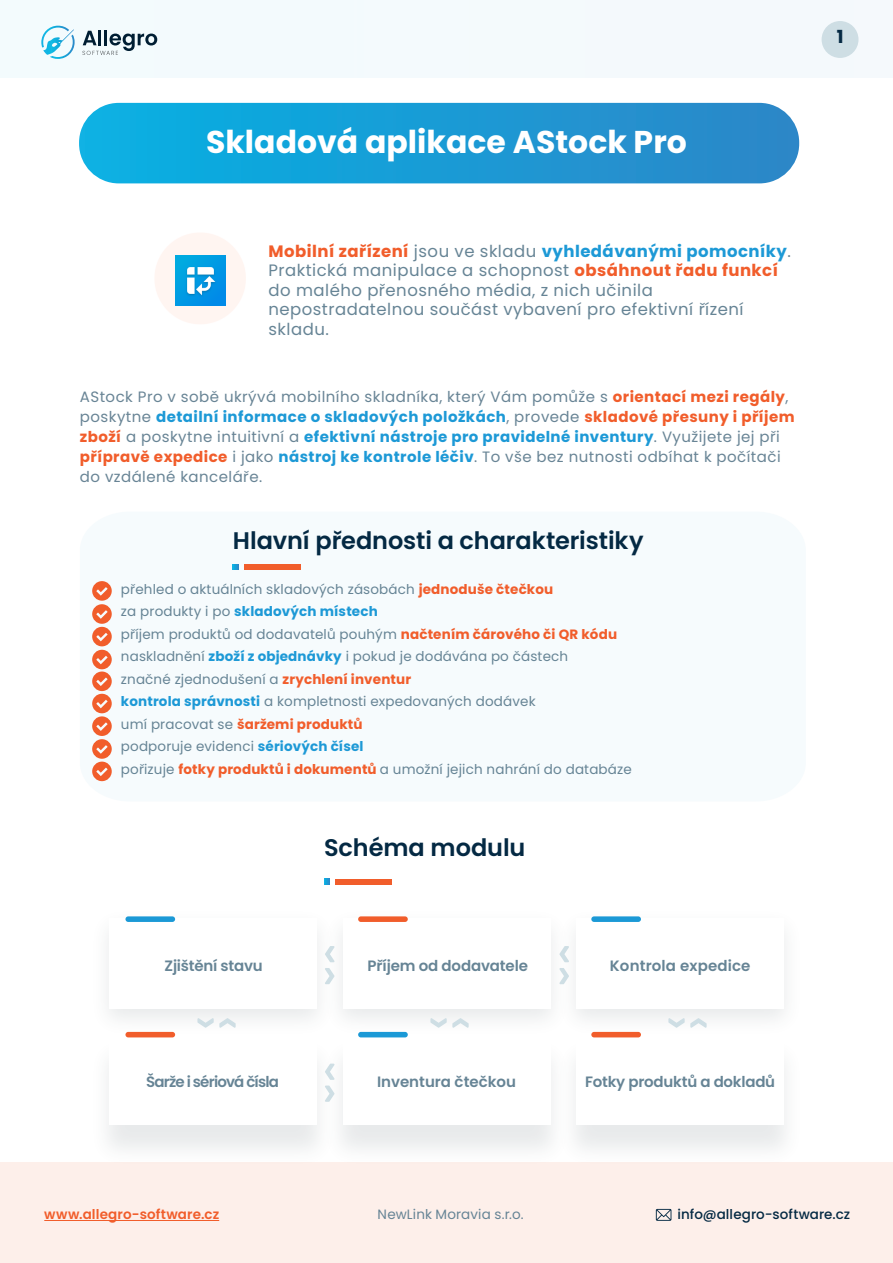
<style>
.page{position:relative;width:893px;height:1263px;background:#fff}
.page>*{position:absolute;margin:0;border:0;box-sizing:border-box;transform-origin:0 0}
.t1{font:700 31.5px "Poppins";color:#fff}
.t2{font:600 24px "Poppins";letter-spacing:-.005em;color:#042943}
.t3{font:700 18px "Poppins";color:#042943}
.t4{font:16.5px/19.5px "Poppins";letter-spacing:.03em;color:#668495}
.t5{font:15px/20.1px "Poppins";letter-spacing:.03em;color:#688495}
.t6{font:600 15px "Poppins";letter-spacing:-.01em;color:#668495}
.t7{font:600 15px "Poppins";letter-spacing:-.055em;color:#668495}
.t8{font:600 15px "Poppins";letter-spacing:.01em;color:#668495}
.t9{font:13.5px/22.5px "Poppins";letter-spacing:.01em;color:#668495}
.t10{font:500 13.5px "Poppins";letter-spacing:.005em;color:#042943}
.t11{font:600 13.5px "Poppins";letter-spacing:.01em;color:#f15d2b}
.s1{font-weight:700;color:#f15d2b}
.s2{font-weight:700;color:#1d99d6}
</style>
<div class="page">
<div style="left:0;top:0;width:892px;height:78px;background:#f4fafd"></div>
<hr style="left:98px;top:30px;width:3px;height:15px;background:#001e33">
<hr style="left:104px;top:30px;width:3px;height:15px;background:#001e33">
<svg style="left:82px;top:31px;width:75px;height:24px"></svg>
<svg style="left:41px;top:26px;width:34px;height:33px"></svg>
<div style="left:822px;top:21px;width:36px;height:37px;background:#cedee4;border-radius:50%"></div>
<div style="left:0;top:1162px;width:892px;height:100px;background:#fdefea"></div>
<hr style="left:44px;top:1220px;width:175px;height:1px;background:#f15d2b">
<svg style="left:656px;top:1209px;width:15px;height:12px"></svg>
<div style="left:79px;top:103px;width:720px;height:80px;background:linear-gradient(to right,#08b1e3,#2c86c7);border-radius:40px"></div>
<svg style="left:233px;top:564px;width:5px;height:6px"></svg>
<div style="left:244px;top:564px;width:56px;height:6px;background:#f15d2b"></div>
<svg style="left:324px;top:879px;width:5px;height:5px"></svg>
<div style="left:335px;top:879px;width:57px;height:5px;background:#f15d2b"></div>
<div style="left:125px;top:916px;width:50px;height:6px;background:#1b99d6;border-radius:3px"></div>
<div style="left:358px;top:916px;width:50px;height:6px;background:#f15d2b;border-radius:3px"></div>
<div style="left:591px;top:916px;width:50px;height:6px;background:#1b99d6;border-radius:3px"></div>
<div style="left:125px;top:1032px;width:50px;height:5px;background:#f15d2b;border-radius:3px"></div>
<div style="left:358px;top:1032px;width:50px;height:5px;background:#1b99d6;border-radius:3px"></div>
<div style="left:591px;top:1032px;width:50px;height:5px;background:#f15d2b;border-radius:3px"></div>
<svg style="left:325px;top:946px;width:9px;height:16px"></svg>
<svg style="left:325px;top:968px;width:9px;height:16px"></svg>
<svg style="left:559px;top:946px;width:10px;height:16px"></svg>
<svg style="left:559px;top:968px;width:10px;height:16px"></svg>
<svg style="left:325px;top:1063px;width:9px;height:39px"></svg>
<svg style="left:197px;top:1018px;width:39px;height:10px"></svg>
<svg style="left:430px;top:1018px;width:39px;height:10px"></svg>
<svg style="left:668px;top:1018px;width:39px;height:10px"></svg>
<svg style="left:92px;top:581px;width:20px;height:200px"></svg>
<img style="left:175px;top:255px;width:51px;height:51px">
<h1 class="t1" style="left:206px;top:120px;width:482px">Skladová aplikace AStock Pro</h1>
<p class="t4" style="left:268px;top:241px;width:524px"><span class="s1">Mobilní zařízení</span> jsou ve skladu <span class="s2">vyhledávanými pomocníky</span>.<br>Praktická manipulace a schopnost <span class="s1">obsáhnout řadu funkcí </span>do malého přenosného média, z nich učinila nepostradatelnou součást vybavení pro efektivní řízení skladu.</p>
<p class="t5" style="left:80px;top:386px;width:716px">AStock Pro v sobě ukrývá mobilního skladníka, který Vám pomůže s <span class="s1">orientací mezi regály</span>, poskytne <span class="s2">detailní informace o skladových položkách</span>, provede <span class="s1">skladové přesuny i příjem zboží</span> a poskytne intuitivní a <span class="s2">efektivní nástroje pro pravidelné inventury</span>. Využijete jej při <span class="s1">přípravě expedice</span> i jako <span class="s2">nástroj ke kontrole léčiv</span>. To vše bez nutnosti odbíhat k počítači do vzdálené kanceláře.</p>
<h2 class="t2" style="left:233px;top:523px;width:412px">Hlavní přednosti a charakteristiky</h2>
<p class="t9" style="left:121px;top:578px;width:512px">přehled o aktuálních skladových zásobách <span class="s1">jednoduše čtečkou<br></span>za produkty i po <span class="s2">skladových místech<br></span>příjem produktů od dodavatelů pouhým <span class="s1">načtením čárového či QR kódu </span>naskladnění <span class="s2">zboží z objednávky</span> i pokud je dodávána po částech<br>značné zjednodušení a <span class="s1">zrychlení inventur<br></span><span class="s2">kontrola správnosti</span> a kompletnosti expedovaných dodávek<br>umí pracovat se <span class="s1">šaržemi produktů<br></span>podporuje evidenci <span class="s2">sériových čísel<br></span>pořizuje <span class="s1">fotky produktů i dokumentů</span> a umožní jejich nahrání do databáze</p>
<h2 class="t2" style="left:324px;top:831px;width:203px">Schéma modulu</h2>
<p class="t6" style="left:165px;top:955px;width:100px">Zjištění stavu</p>
<p class="t6" style="left:368px;top:955px;width:162px">Příjem od dodavatele</p>
<p class="t8" style="left:610px;top:955px;width:142px">Kontrola expedice</p>
<p class="t7" style="left:146px;top:1071px;width:134px">Šarže i sériová čísla</p>
<p class="t6" style="left:377px;top:1071px;width:140px">Inventura čtečkou</p>
<p class="t6" style="left:585px;top:1071px;width:192px">Fotky produktů a dokladů</p>
<h3 class="t3" style="left:837px;top:24px;width:8px">1</h3>
<p class="t11" style="left:44px;top:1205px;width:176px">www.allegro-software.cz</p>
<p class="t9" style="left:378px;top:1203px;width:147px">NewLink Moravia s.r.o.</p>
<p class="t10" style="left:677px;top:1205px;width:174px">info@allegro-software.cz</p>
</div>
